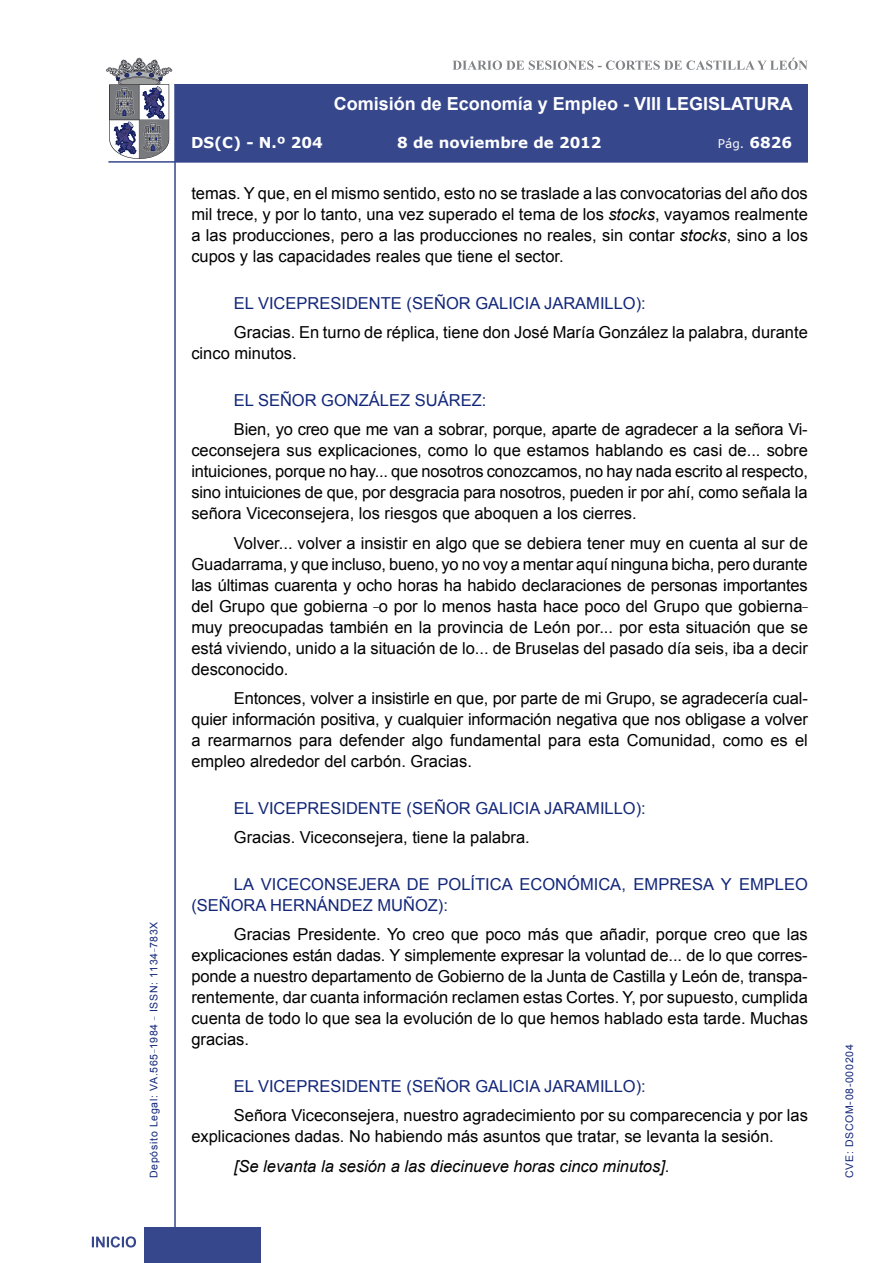
<style>
.page{position:relative;width:893px;height:1263px;background:#fff}
.page>*{position:absolute;margin:0;border:0;box-sizing:border-box;transform-origin:0 0}
.t1{font:700 18px "Arial";color:#fff}
.t2{font:16.5px/21px "Arial";color:#000;text-align:justify}
.t3{font:16.5px/21px "Arial";color:#122678}
.t4{font:italic 16.5px "Arial";color:#000}
.t5{font:700 15px "Verdana";color:#fff}
.t6{font:12px "Verdana";color:#fff}
.t7{font:10.5px "Arial";letter-spacing:.065em;color:#122678}
.s1{font-weight:700;font-size:15px}
.s2{font-style:italic}
.s3{font-style:normal}
</style>
<div class="page">
<svg style="left:452px;top:58px;width:356px;height:12px"></svg>
<hr style="left:174px;top:84px;width:2px;height:1179px;background:#36478c">
<div style="left:144px;top:1227px;width:117px;height:36px;background:#36478c"></div>
<div style="left:175px;top:84px;width:633px;height:78px;background:#36478c"></div>
<hr style="left:108px;top:161px;width:700px;height:2px;background:#36478c">
<svg style="left:92px;top:1236px;width:44px;height:11px"></svg>
<svg style="left:106px;top:58px;width:66px;height:101px"></svg>
<p class="t7" style="left:147px;top:1178px;width:258px;rotate:-90deg">Depósito Legal: VA.565<sup>_</sup>1984 <sup>_</sup> ISSN: 1134<sup>_</sup>783X</p>
<p class="t1" style="left:334px;top:92px;width:460px">Comisión de Economía y Empleo - VIII LEGISLATURA</p>
<p class="t5" style="left:191px;top:132px;width:133px">DS(C) - N.º 204</p>
<p class="t5" style="left:397px;top:132px;width:206px">8 de noviembre de 2012</p>
<p class="t6" style="left:718px;top:135px;width:76px">Pág. <span class="s1">6826</span></p>
<p class="t2" style="left:191px;top:183px;width:618px">temas. Y que, en el mismo sentido, esto no se traslade a las convocatorias del año dos mil trece, y por lo tanto, una vez superado el tema de los <span class="s2">stocks</span>, vayamos realmente a las producciones, pero a las producciones no reales, sin contar <span class="s2">stocks</span>, sino a los cupos y las capacidades reales que tiene el sector.</p>
<p class="t3" style="left:234px;top:293px;width:413px">EL VICEPRESIDENTE (SEÑOR GALICIA JARAMILLO):</p>
<p class="t2" style="left:191px;top:322px;width:618px;text-indent:43px">Gracias. En turno de réplica, tiene don José María González la palabra, durante cinco minutos.</p>
<p class="t3" style="left:234px;top:390px;width:254px">EL SEÑOR GONZÁLEZ SUÁREZ:</p>
<p class="t2" style="left:191px;top:419px;width:618px;text-indent:43px">Bien, yo creo que me van a sobrar, porque, aparte de agradecer a la señora Vi&shy;ceconsejera sus explicaciones, como lo que estamos hablando es casi de... sobre intuiciones, porque no hay... que nosotros conozcamos, no hay nada escrito al respecto, sino intuiciones de que, por desgracia para nosotros, pueden ir por ahí, como señala la señora Viceconsejera, los riesgos que aboquen a los cierres.</p>
<p class="t2" style="left:191px;top:533px;width:618px;text-indent:43px">Volver... volver a insistir en algo que se debiera tener muy en cuenta al sur de Guadarrama, y que incluso, bueno, yo no voy a mentar aquí ninguna bicha, pero durante las últimas cuarenta y ocho horas ha habido declaraciones de personas importantes del Grupo que gobierna <sup>_</sup>o por lo menos hasta hace poco del Grupo que gobierna<sup>_ </sup>muy preocupadas también en la provincia de León por... por esta situación que se está viviendo, unido a la situación de lo... de Bruselas del pasado día seis, iba a decir desconocido.</p>
<p class="t2" style="left:191px;top:688px;width:618px;text-indent:43px">Entonces, volver a insistirle en que, por parte de mi Grupo, se agradecería cual&shy;quier información positiva, y cualquier información negativa que nos obligase a volver a rearmarnos para defender algo fundamental para esta Comunidad, como es el empleo alrededor del carbón. Gracias.</p>
<p class="t3" style="left:234px;top:798px;width:413px">EL VICEPRESIDENTE (SEÑOR GALICIA JARAMILLO):</p>
<p class="t2" style="left:234px;top:827px;width:297px">Gracias. Viceconsejera, tiene la palabra.</p>
<p class="t3" style="left:191px;top:874px;width:618px;text-indent:43px">LA VICECONSEJERA DE POLÍTICA ECONÓMICA, EMPRESA Y EMPLEO (SEÑORA HERNÁNDEZ MUÑOZ):</p>
<p class="t2" style="left:191px;top:924px;width:618px;text-indent:43px">Gracias Presidente. Yo creo que poco más que añadir, porque creo que las explicaciones están dadas. Y simplemente expresar la voluntad de... de lo que corres&shy;ponde a nuestro departamento de Gobierno de la Junta de Castilla y León de, transpa&shy;rentemente, dar cuanta información reclamen estas Cortes. Y, por supuesto, cumplida cuenta de todo lo que sea la evolución de lo que hemos hablado esta tarde. Muchas gracias.</p>
<p class="t3" style="left:234px;top:1076px;width:413px">EL VICEPRESIDENTE (SEÑOR GALICIA JARAMILLO):</p>
<p class="t2" style="left:191px;top:1105px;width:618px;text-indent:43px">Señora Viceconsejera, nuestro agradecimiento por su comparecencia y por las explicaciones dadas. No habiendo más asuntos que tratar, se levanta la sesión.</p>
<p class="t4" style="left:234px;top:1155px;width:437px">[Se levanta la sesión a las diecinueve horas cinco minutos]<span class="s3">.</span></p>
<p class="t7" style="left:843px;top:1178px;width:135px;rotate:-90deg">CVE: DSCOM-08-000204</p>
</div>
